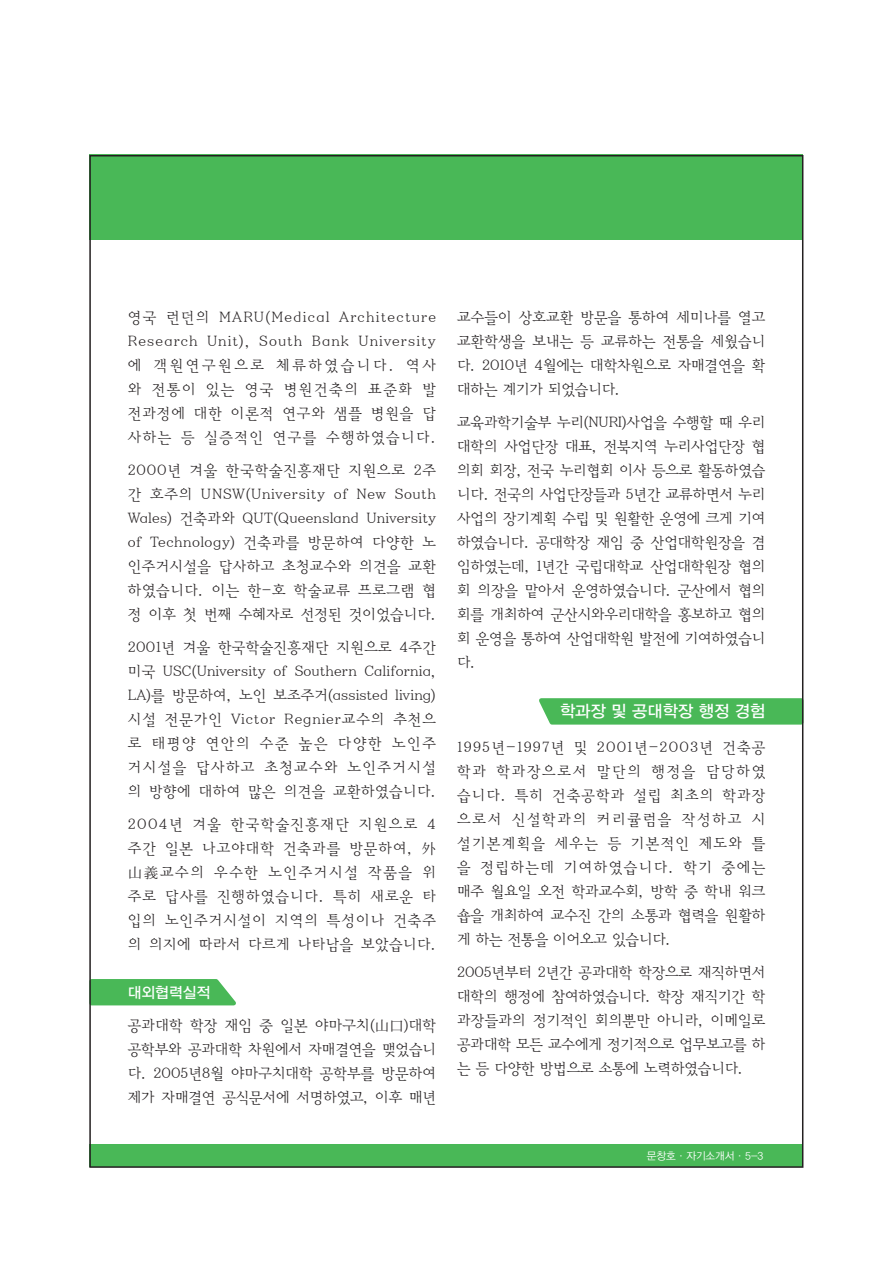
<style>
.page{position:relative;width:893px;height:1263px;background:#fff}
.page>*{position:absolute;margin:0;border:0;box-sizing:border-box;transform-origin:0 0}
.t1{font:16.5px "YDIYGO330";color:#fff}
.t2{font:15px/24px "YDIY Mj O220";letter-spacing:.01em;color:#231f20;text-align:justify}
.t3{font:15px "YDIYGO330";letter-spacing:-.005em;color:#fff}
.t4{font:10.5px "YDIYGO320";color:#fff}
</style>
<div class="page">
<svg style="left:92px;top:979px;width:144px;height:27px;background:#57bd64"></svg>
<svg style="left:539px;top:696px;width:265px;height:31px;background:#66c272"></svg>
<div style="left:90px;top:155px;width:713px;height:85px;background:#49b857"></div>
<div style="left:90px;top:1144px;width:713px;height:23px;background:#49b857"></div>
<p class="t2" style="left:128px;top:306px;width:310px">영국 런던의 MARU(Medical Architecture Research Unit), South Bank University 에 객원연구원으로 체류하였습니다. 역사 와 전통이 있는 영국 병원건축의 표준화 발 전과정에 대한 이론적 연구와 샘플 병원을 답 사하는 등 실증적인 연구를 수행하였습니다.</p>
<p class="t2" style="left:128px;top:459px;width:310px">2000년 겨울 한국학술진흥재단 지원으로 2주 간 호주의 UNSW(University of New South Wales) 건축과와 QUT(Queensland University of Technology) 건축과를 방문하여 다양한 노 인주거시설을 답사하고 초청교수와 의견을 교환 하였습니다. 이는 한-호 학술교류 프로그램 협 정 이후 첫 번째 수혜자로 선정된 것이었습니다.</p>
<p class="t2" style="left:128px;top:636px;width:310px">2001년 겨울 한국학술진흥재단 지원으로 4주간 미국 USC(University of Southern California, LA)를 방문하여, 노인 보조주거(assisted living) 시설 전문가인 Victor Regnier교수의 추천으 로 태평양 연안의 수준 높은 다양한 노인주 거시설을 답사하고 초청교수와 노인주거시설 의 방향에 대하여 많은 의견을 교환하였습니다.</p>
<p class="t2" style="left:128px;top:813px;width:310px">2004년 겨울 한국학술진흥재단 지원으로 4 주간 일본 나고야대학 건축과를 방문하여, 外山義교수의 우수한 노인주거시설 작품을 위 주로 답사를 진행하였습니다. 특히 새로운 타 입의 노인주거시설이 지역의 특성이나 건축주 의 의지에 따라서 다르게 나타남을 보았습니다.</p>
<p class="t3" style="left:128px;top:984px;width:84px">대외협력실적</p>
<p class="t2" style="left:128px;top:1014px;width:310px">공과대학 학장 재임 중 일본 야마구치(山口)대학 공학부와 공과대학 차원에서 자매결연을 맺었습니 다. 2005년8월 야마구치대학 공학부를 방문하여 제가 자매결연 공식문서에 서명하였고, 이후 매년</p>
<p class="t2" style="left:457px;top:306px;width:310px">교수들이 상호교환 방문을 통하여 세미나를 열고 교환학생을 보내는 등 교류하는 전통을 세웠습니 다. 2010년 4월에는 대학차원으로 자매결연을 확 대하는 계기가 되었습니다.</p>
<p class="t2" style="left:457px;top:411px;width:310px">교육과학기술부 누리(NURI)사업을 수행할 때 우리 대학의 사업단장 대표, 전북지역 누리사업단장 협 의회 회장, 전국 누리협회 이사 등으로 활동하였습 니다. 전국의 사업단장들과 5년간 교류하면서 누리 사업의 장기계획 수립 및 원활한 운영에 크게 기여 하였습니다. 공대학장 재임 중 산업대학원장을 겸 임하였는데, 1년간 국립대학교 산업대학원장 협의 회 의장을 맡아서 운영하였습니다. 군산에서 협의 회를 개최하여 군산시와우리대학을 홍보하고 협의 회 운영을 통하여 산업대학원 발전에 기여하였습니 다.</p>
<p class="t1" style="left:560px;top:702px;width:207px">학과장 및 공대학장 행정 경험</p>
<p class="t2" style="left:457px;top:736px;width:310px">1995년-1997년 및 2001년-2003년 건축공 학과 학과장으로서 말단의 행정을 담당하였 습니다. 특히 건축공학과 설립 최초의 학과장 으로서 신설학과의 커리큘럼을 작성하고 시 설기본계획을 세우는 등 기본적인 제도와 틀 을 정립하는데 기여하였습니다. 학기 중에는 매주 월요일 오전 학과교수회, 방학 중 학내 워크 숍을 개최하여 교수진 간의 소통과 협력을 원활하 게 하는 전통을 이어오고 있습니다.</p>
<p class="t2" style="left:457px;top:961px;width:310px">2005년부터 2년간 공과대학 학장으로 재직하면서 대학의 행정에 참여하였습니다. 학장 재직기간 학 과장들과의 정기적인 회의뿐만 아니라, 이메일로 공과대학 모든 교수에게 정기적으로 업무보고를 하 는 등 다양한 방법으로 소통에 노력하였습니다.</p>
<p class="t4" style="left:647px;top:1150px;width:118px">문창호·자기소개서·5-3</p>
</div>
